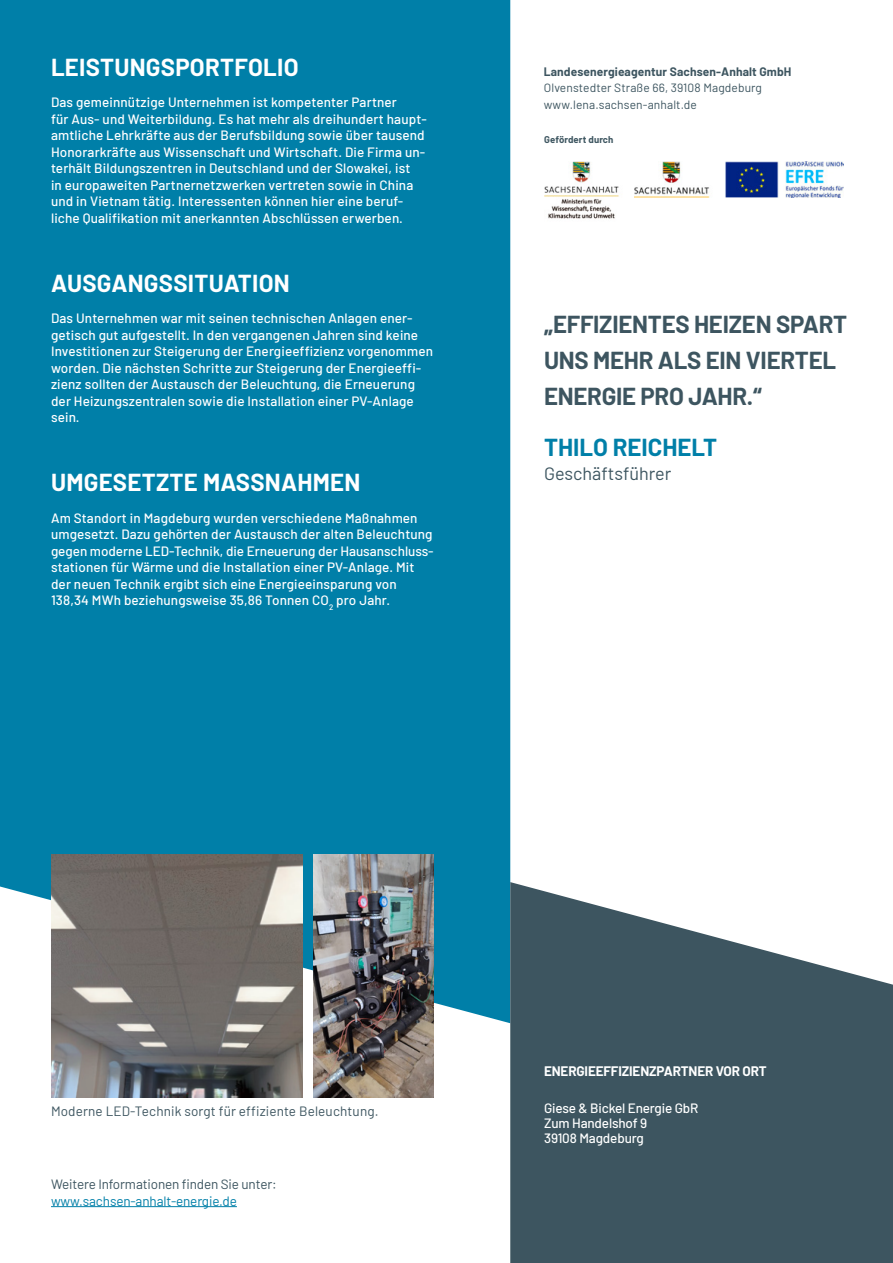
<style>
.page{position:relative;width:893px;height:1263px;background:#fff}
.page>*{position:absolute;margin:0;border:0;box-sizing:border-box;transform-origin:0 0}
.t1{font:700 24px/36px "Barlow";letter-spacing:-.01em;color:#3d5560}
.t2{font:700 24px "Barlow";letter-spacing:.01em;color:#fff}
.t3{font:700 24px "Barlow";color:#007fa8}
.t4{font:18px "Barlow";color:#3d5560}
.t5{font:500 13.5px/16.5px "Barlow";letter-spacing:.01em;color:#fff}
.t6{font:13.5px "Barlow";letter-spacing:.005em;color:#3d5560}
.t7{font:500 13.5px/15px "Barlow";letter-spacing:-.01em;color:#fff}
.t8{font:13.5px "Barlow";letter-spacing:-.01em;color:#007fa8}
.t9{font:700 13.5px "Barlow";letter-spacing:-.01em;color:#fff}
.t10{font:12px/16.5px "Barlow";letter-spacing:.01em;color:#3d5560}
.t11{font:700 12px "Barlow";letter-spacing:.01em;color:#3d5560}
.t12{font:700 9.6px "Barlow";letter-spacing:.01em;color:#3d5560}
</style>
<div class="page">
<div style="left:0;top:0;width:510px;height:1023px;background:#007fa8"></div>
<svg style="left:510px;top:882px;width:383px;height:381px;background:#576c75"></svg>
<hr style="left:51px;top:1206px;width:186px;height:1px;background:#007fa8">
<img style="left:635px;top:161px;width:208px;height:36px">
<img style="left:544px;top:161px;width:75px;height:58px">
<img style="left:313px;top:855px;width:121px;height:242px">
<img style="left:51px;top:855px;width:252px;height:242px">
<h1 class="t2" style="left:51px;top:49px;width:249px">LEISTUNGSPORTFOLIO</h1>
<p class="t5" style="left:51px;top:93px;width:377px">Das gemeinnützige Unternehmen ist kompetenter Partner<br>für Aus- und Weiterbildung. Es hat mehr als dreihundert haupt&shy;amtliche Lehrkräfte aus der Berufsbildung sowie über tausend Honorarkräfte aus Wissenschaft und Wirtschaft. Die Firma un&shy;terhält Bildungszentren in Deutschland und der Slowakei, ist<br>in europaweiten Partnernetzwerken vertreten sowie in China und in Vietnam tätig. Interessenten können hier eine beruf&shy;liche Qualifikation mit anerkannten Abschlüssen erwerben.</p>
<h1 class="t2" style="left:51px;top:265px;width:240px">AUSGANGSSITUATION</h1>
<p class="t5" style="left:51px;top:309px;width:384px">Das Unternehmen war mit seinen technischen Anlagen ener&shy;getisch gut aufgestellt. In den vergangenen Jahren sind keine Investitionen zur Steigerung der Energieeffizienz vorgenommen worden. Die nächsten Schritte zur Steigerung der Energieeffi&shy;zienz sollten der Austausch der Beleuchtung, die Erneuerung der Heizungszentralen sowie die Installation einer PV-Anlage sein.</p>
<h1 class="t2" style="left:51px;top:465px;width:311px">UMGESETZTE MASSNAHMEN</h1>
<p class="t5" style="left:51px;top:508px;width:384px">Am Standort in Magdeburg wurden verschiedene Maßnahmen umgesetzt. Dazu gehörten der Austausch der alten Beleuchtung gegen moderne LED-Technik, die Erneuerung der Hausanschluss&shy;stationen für Wärme und die Installation einer PV-Anlage. Mit der neuen Technik ergibt sich eine Energieeinsparung von 138,34 MWh beziehungsweise 35,86 Tonnen CO<sub>2</sub> pro Jahr.</p>
<p class="t11" style="left:544px;top:63px;width:249px">Landesenergieagentur Sachsen-Anhalt GmbH</p>
<p class="t10" style="left:544px;top:79px;width:220px">Olvenstedter Straße 66, 39108 Magdeburg www.lena.sachsen-anhalt.de</p>
<p class="t12" style="left:544px;top:133px;width:71px">Gefördert durch</p>
<h1 class="t1" style="left:544px;top:304px;width:305px">„EFFIZIENTES HEIZEN SPART<br>UNS MEHR ALS EIN VIERTEL<br>ENERGIE PRO JAHR.“</h1>
<h1 class="t3" style="left:544px;top:429px;width:175px">THILO REICHELT</h1>
<h2 class="t4" style="left:544px;top:460px;width:129px">Geschäftsführer</h2>
<p class="t6" style="left:51px;top:1101px;width:329px">Moderne LED-Technik sorgt für effiziente Beleuchtung.</p>
<p class="t6" style="left:51px;top:1174px;width:227px">Weitere Informationen finden Sie unter:</p>
<p class="t8" style="left:51px;top:1191px;width:187px">www.sachsen-anhalt-energie.de</p>
<p class="t9" style="left:544px;top:1061px;width:224px">ENERGIEEFFIZIENZPARTNER VOR ORT</p>
<p class="t7" style="left:544px;top:1100px;width:156px">Giese &amp; Bickel Energie GbR<br>Zum Handelshof 9<br>39108 Magdeburg</p>
</div>
